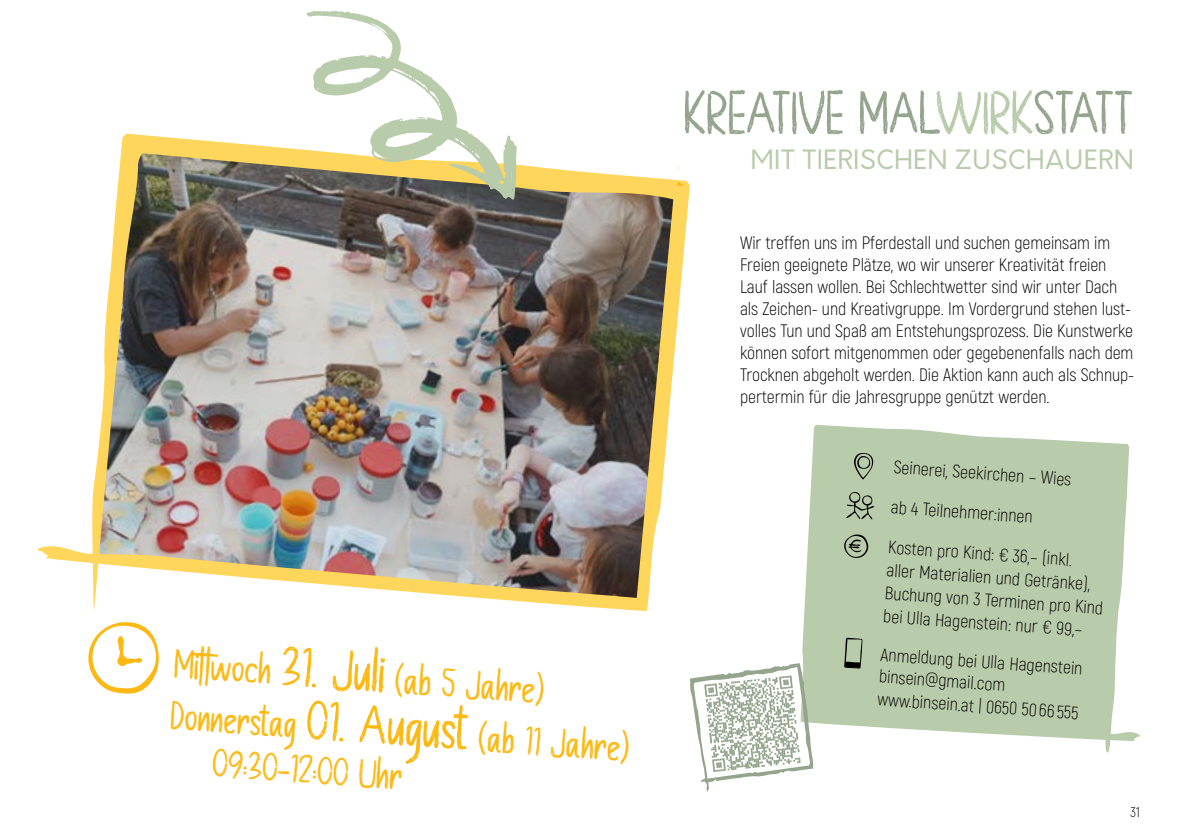
<style>
.page{position:relative;width:1191px;height:840px;background:#fff}
.page>*{position:absolute;margin:0;border:0;box-sizing:border-box;transform-origin:0 0}
.t1{font:60px "Chalk Board";color:#94a48d}
.t2{font:40px/52px "Chalk Board";color:#fdb913}
.t3{font:26px "Orkney";letter-spacing:.01em;color:#b8cbaa}
.t4{font:300 18px/22px "Akrobat";letter-spacing:-.005em;color:#000}
.t5{font:300 14px "Akrobat";color:#000}
.s1{font-size:56px}
.s2{color:#b8cbaa}
</style>
<div class="page">
<svg style="left:802px;top:424px;width:338px;height:329px;fill:#b8cbaa"></svg>
<img style="left:38px;top:133px;width:652px;height:478px">
<svg style="left:677px;top:181px;width:7px;height:5px"></svg>
<svg style="left:88px;top:622px;width:71px;height:71px"></svg>
<svg style="left:854px;top:452px;width:19px;height:27px"></svg>
<svg style="left:844px;top:637px;width:18px;height:31px"></svg>
<svg style="left:846px;top:491px;width:28px;height:28px"></svg>
<svg style="left:844px;top:534px;width:24px;height:24px"></svg>
<svg style="left:306px;top:11px;width:211px;height:189px"></svg>
<svg style="left:690px;top:662px;width:123px;height:129px"></svg>
<h2 class="t2" style="left:177px;top:637px;width:461px;rotate:4deg">Mittwoch <span class="s1">31. Juli</span> (ab 5 Jahre)<br>Donnerstag <span class="s1">01. August</span> (ab 11 Jahre)</h2>
<h2 class="t2" style="left:215px;top:736px;width:192px;rotate:4deg">09:30-12:00 Uhr</h2>
<h1 class="t1" style="left:685px;top:77px;width:451px">KREATIVE MAL<span class="s2">WIRK</span>STATT</h1>
<h3 class="t3" style="left:750px;top:143px;width:385px">MIT TIERISCHEN ZUSCHAUERN</h3>
<p class="t4" style="left:740px;top:231px;width:395px">Wir treffen uns im Pferdestall und suchen gemeinsam im Freien geeignete Plätze, wo wir unserer Kreativität freien Lauf lassen wollen. Bei Schlechtwetter sind wir unter Dach als Zeichen- und Kreativgruppe. Im Vordergrund stehen lust&shy;volles Tun und Spaß am Entstehungsprozess. Die Kunstwerke können sofort mitgenommen oder gegebenenfalls nach dem Trocknen abgeholt werden. Die Aktion kann auch als Schnup&shy;pertermin für die Jahresgruppe genützt werden.</p>
<p class="t4" style="left:894px;top:455px;width:180px;rotate:4deg">Seinerei, Seekirchen – Wies</p>
<p class="t4" style="left:891px;top:495px;width:144px;rotate:4deg">ab 4 Teilnehmer:innen</p>
<p class="t4" style="left:889px;top:535px;width:220px;line-height:23px;rotate:4deg">Kosten pro Kind: € 36,– (inkl.<br>aller Materialien und Getränke),<br>Buchung von 3 Terminen pro Kind bei Ulla Hagenstein: nur € 99,–</p>
<p class="t4" style="left:881px;top:642px;width:204px;rotate:4deg">Anmeldung bei Ulla Hagenstein binsein@gmail.com www.binsein.at | 0650 50 66 555</p>
<p class="t5" style="left:1130px;top:803px;width:11px">31</p>
</div>
